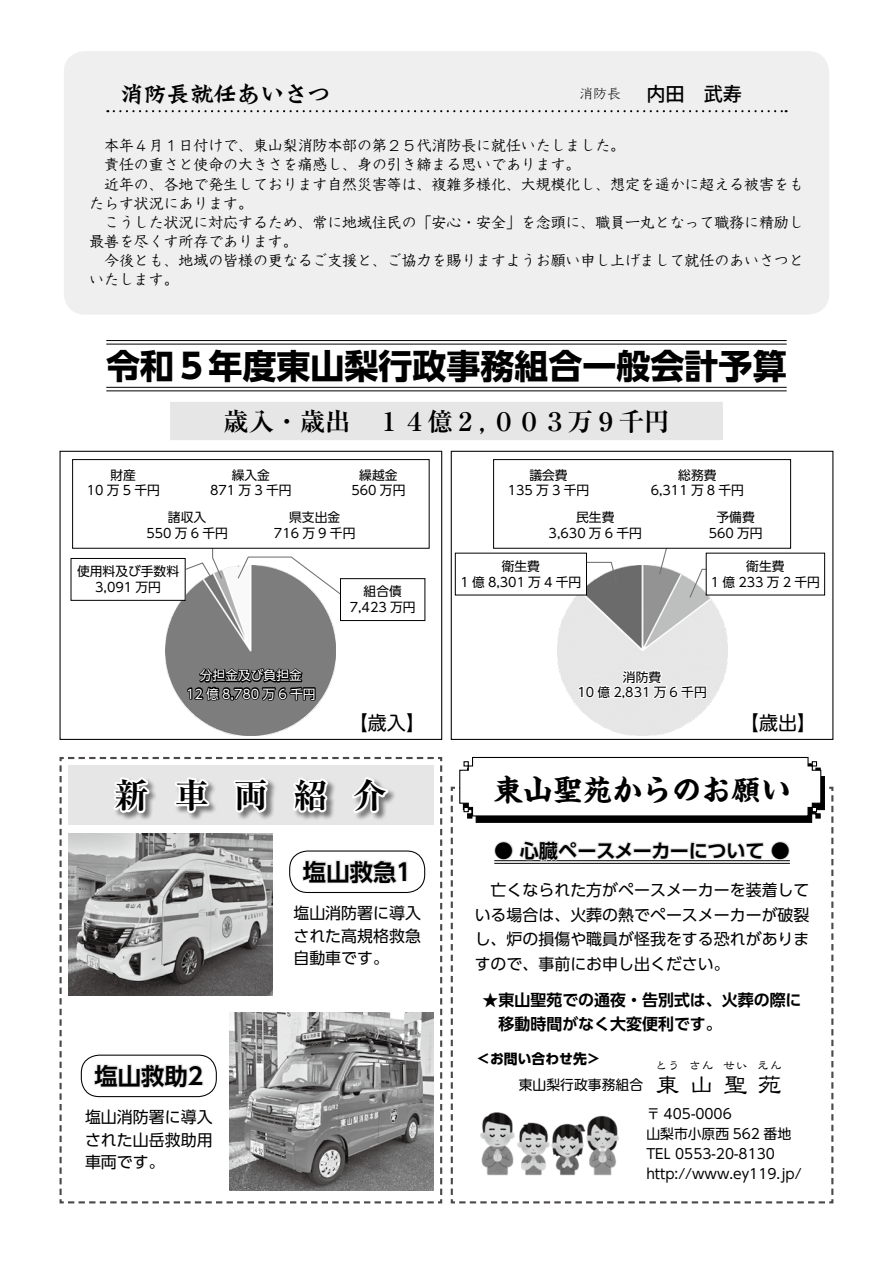
<style>
.page{position:relative;width:893px;height:1263px;background:#fff}
.page>*{position:absolute;margin:0;border:0;box-sizing:border-box;transform-origin:0 0}
.t1{font:700 34.05px "UD Shin Go Pr 6";color:#000}
.t2{font:700 expanded 34.05px "Ryumin Pro";letter-spacing:.75em;color:#000}
.t3{font:700 29.7px "Kaisho MCBK1 Pro De";color:#000}
.t4{font:700 25.5px "Ryumin Pro";color:#000}
.t5{font:25.5px "DF Ryu Seki W9 WIN RKSJ H";letter-spacing:-.085em;color:#000}
.t6{font:25.5px "DF Lei Sho SB WIN RKSJ H";color:#000}
.t7{font:700 23.4px "UD Shin Go Pr 6 De";color:#000}
.t8{font:700 19.2px "UD Shin Go Pr 6 De";letter-spacing:-.015em;color:#000}
.t9{font:19.2px "UD Shin M Go Pro";color:#000}
.t10{font:500 19.2px "Koz Go Std";color:#000}
.t11{font:15.9px/22.4px "UD Shin Go Pr 6";color:#000;text-align:justify}
.t12{font:700 15.9px/24.5px "UD Shin Go Pr 6 De";color:#000}
.t13{font:14.85px/19.2px "Kyoka ICA Pro";color:#000}
.t14{font:13.8px/20.2px "UD Shin Go Pr 6";color:#000}
.t15{font:700 13.8px "UD Shin Go Pr 6";color:#000}
.t16{font:13.8px "UD Shin M Go Pro";color:#000}
.t17{font:13.8px "FG Kyokasho NT M";color:#000}
.t18{font:12.75px/15.9px "UD Shin Go Pr 6";color:#000;text-align:center}
.t19{font:12.75px/18px "UD Shin Go Pr 6";color:#fff;text-align:center}
.t20{font:12.75px/15.9px "UD Shin Go Pr 6";letter-spacing:.125em;color:#000;text-align:center}
.t21{font:12.75px "DF Lei Sho SB WIN RKSJ H";color:#000}
</style>
<div class="page">
<div style="left:64px;top:51px;width:765px;height:264px;background:#efefef;border-radius:21px"></div>
<div style="left:170px;top:402px;width:553px;height:38px;background:#e6e6e6"></div>
<div style="left:60px;top:451px;width:382px;height:289px;border:1px solid #000"></div>
<div style="left:451px;top:451px;width:382px;height:289px;border:1px solid #000"></div>
<hr style="left:106px;top:387px;width:681px;height:1px;background:#000">
<hr style="left:106px;top:390px;width:681px;height:1px;background:#000">
<hr style="left:106px;top:340px;width:681px;height:1px;background:#000">
<hr style="left:106px;top:344px;width:681px;height:1px;background:#000">
<img style="left:166px;top:566px;width:170px;height:170px">
<img style="left:557px;top:566px;width:170px;height:170px">
<svg style="left:185px;top:662px;width:132px;height:40px;background:#484848"></svg>
<svg style="left:576px;top:662px;width:132px;height:39px"></svg>
<svg style="left:451px;top:756px;width:382px;height:447px"></svg>
<div style="left:771px;top:841px;width:19px;height:19px;border:2px solid #e6e6e6;border-radius:50%"></div>
<img style="left:476px;top:1109px;width:147px;height:69px">
<svg style="left:688px;top:568px;width:62px;height:31px"></svg>
<svg style="left:114px;top:110px;width:673px;height:2px"></svg>
<div style="left:706px;top:553px;width:119px;height:42px;background:#fff"></div>
<svg style="left:237px;top:556px;width:103px;height:46px"></svg>
<svg style="left:185px;top:549px;width:38px;height:32px"></svg>
<div style="left:340px;top:578px;width:85px;height:43px;border:1px solid #000"></div>
<div style="left:72px;top:459px;width:357px;height:90px;border:1px solid #000"></div>
<div style="left:71px;top:558px;width:114px;height:42px;background:#fff"></div>
<div style="left:71px;top:558px;width:114px;height:43px;border:1px solid #000"></div>
<svg style="left:587px;top:561px;width:31px;height:23px"></svg>
<svg style="left:658px;top:549px;width:13px;height:26px"></svg>
<div style="left:455px;top:553px;width:131px;height:42px;background:#fff"></div>
<div style="left:493px;top:459px;width:298px;height:90px;border:1px solid #000"></div>
<svg style="left:59px;top:757px;width:384px;height:447px"></svg>
<div style="left:68px;top:765px;width:366px;height:60px;background:#e6e6e6"></div>
<div style="left:114px;top:777px;width:283px;height:45px;background:#000;opacity:.5"></div>
<svg style="left:229px;top:777px;width:41px;height:38px"></svg>
<svg style="left:289px;top:777px;width:41px;height:45px"></svg>
<svg style="left:348px;top:777px;width:43px;height:39px"></svg>
<img style="left:68px;top:833px;width:204px;height:162px">
<img style="left:230px;top:1012px;width:204px;height:179px">
<div style="left:289px;top:850px;width:136px;height:43px;border:1px solid #000;border-radius:18px"></div>
<svg style="left:301px;top:858px;width:107px;height:28px"></svg>
<svg style="left:82px;top:777px;width:130px;height:415px"></svg>
<h3 class="t5" style="left:119px;top:81px;width:214px">消防長就任あいさつ</h3>
<p class="t13" style="left:89px;top:134px;width:716px">　本年４月１日付けで、東山梨消防本部の第２５代消防長に就任いたしました。<br>　責任の重さと使命の大きさを痛感し、身の引き締まる思いであります。<br>　近年の、各地で発生しております自然災害等は、複雑多様化、大規模化し、想定を遥かに超える被害をもたらす状況にあります。<br>　こうした状況に対応するため、常に地域住民の「安心・安全」を念頭に、職員一丸となって職務に精励し最善を尽くす所存であります。<br>　今後とも、地域の皆様の更なるご支援と、ご協力を賜りますようお願い申し上げまして就任のあいさつといたします。</p>
<p class="t17" style="left:579px;top:87px;width:43px">消防長</p>
<p class="t10" style="left:646px;top:82px;width:97px">内田　武寿</p>
<h1 class="t1" style="left:106px;top:338px;width:682px">令和５年度東山梨行政事務組合一般会計予算</h1>
<h3 class="t4" style="left:223px;top:401px;width:448px">歳入・歳出　１４億２，００３万９千円</h3>
<p class="t20" style="left:87px;top:466px;width:75px">財産<br>10万5千円</p>
<p class="t18" style="left:210px;top:466px;width:83px">繰入金<br>871 万 3 千円</p>
<p class="t18" style="left:351px;top:466px;width:55px">繰越金<br>560 万円</p>
<p class="t18" style="left:146px;top:509px;width:83px">諸収入<br>550 万 6 千円</p>
<p class="t18" style="left:274px;top:509px;width:83px">県支出金<br>716 万 9 千円</p>
<p class="t18" style="left:77px;top:563px;width:104px">使用料及び手数料<br>3,091 万円</p>
<p class="t18" style="left:350px;top:583px;width:67px">組合債<br>7,423 万円</p>
<p class="t18" style="left:508px;top:466px;width:83px">議会費<br>135 万 3 千円</p>
<p class="t18" style="left:651px;top:466px;width:95px">総務費<br>6,311 万 8 千円</p>
<p class="t18" style="left:549px;top:509px;width:95px">民生費<br>3,630 万 6 千円</p>
<p class="t18" style="left:709px;top:509px;width:55px">予備費<br>560 万円</p>
<p class="t18" style="left:460px;top:558px;width:122px">衛生費<br>1 億 8,301 万 4 千円</p>
<p class="t20" style="left:711px;top:558px;width:111px">衛生費<br>1億233万2千円</p>
<p class="t19" style="left:186px;top:666px;width:131px">分担金及び負担金<br>12 億 8,780 万 6 千円</p>
<p class="t18" style="left:577px;top:669px;width:131px;line-height:14.9px">消防費<br>10 億 2,831 万 6 千円</p>
<p class="t9" style="left:349px;top:707px;width:78px">【歳入】</p>
<p class="t9" style="left:740px;top:707px;width:78px">【歳出】</p>
<h1 class="t2" style="left:115px;top:769px;width:274px">新車両紹介</h1>
<h3 class="t7" style="left:94px;top:1057px;width:110px">塩山救助2</h3>
<p class="t11" style="left:85px;top:1106px;width:129px">塩山消防署に導入された山岳救助用車両です。</p>
<h3 class="t7" style="left:303px;top:853px;width:114px">塩山救急１</h3>
<p class="t11" style="left:293px;top:901px;width:129px">塩山消防署に導入された高規格救急自動車です。</p>
<h2 class="t3" style="left:493px;top:765px;width:299px">東山聖苑からのお願い</h2>
<p class="t8" style="left:494px;top:835px;width:297px">● 心臓ペースメーカーについて ●</p>
<p class="t11" style="left:475px;top:878px;width:336px;line-height:24.5px">　亡くなられた方がペースメーカーを装着している場合は、火葬の熱でペースメーカーが破裂し、炉の損傷や職員が怪我をする恐れがありますので、事前にお申し出ください。</p>
<p class="t12" style="left:499px;top:987px;width:304px;text-indent:-16px">★東山聖苑での通夜・告別式は、火葬の際に移動時間がなく大変便利です。</p>
<p class="t15" style="left:476px;top:1047px;width:126px">＜お問い合わせ先＞</p>
<p class="t21" style="left:655px;top:1059px;width:27px">とう</p>
<p class="t21" style="left:689px;top:1059px;width:27px">さん</p>
<p class="t21" style="left:723px;top:1059px;width:27px">せい</p>
<p class="t21" style="left:757px;top:1059px;width:27px">えん</p>
<p class="t14" style="left:646px;top:1103px;width:157px">〒 405-0006<br>山梨市小原西 562 番地<br>TEL 0553-20-8130 http://www.ey119.jp/</p>
<h3 class="t6" style="left:655px;top:1072px;width:129px">東山聖苑</h3>
<p class="t16" style="left:519px;top:1073px;width:126px">東山梨行政事務組合</p>
</div>
